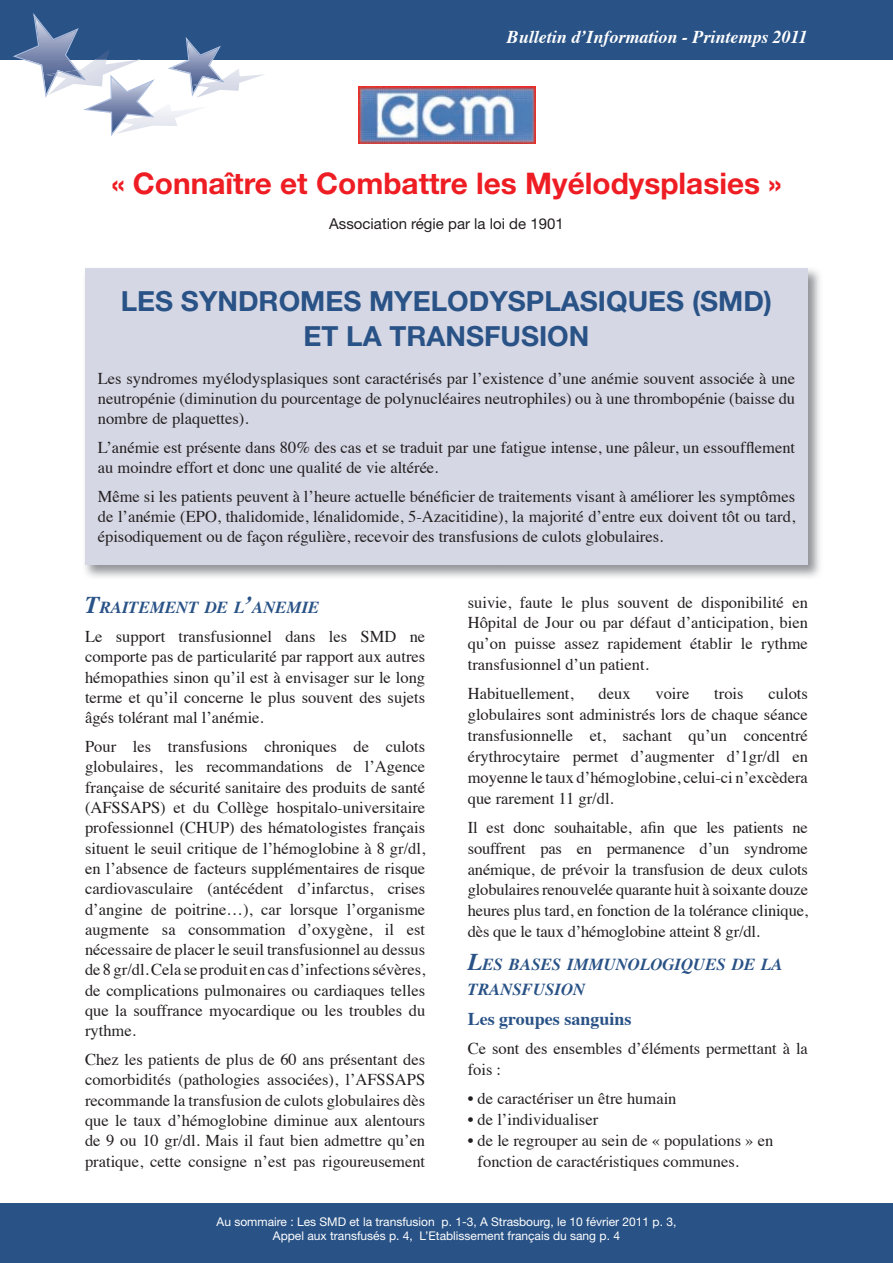
<style>
.page{position:relative;width:893px;height:1263px;background:#fff}
.page>*{position:absolute;margin:0;border:0;box-sizing:border-box;transform-origin:0 0}
.t1{font:700 29.85px "Helvetica Neue LT Std";color:#ee1d23}
.t2{font:700 27.75px/35.5px "Helvetica Neue LT Std";color:#295286;text-align:center}
.t3{font:italic 700 18px "Times";color:#fff}
.t4{font:700 18px "Times";color:#295286}
.t5{font:italic 700 16.8px/24.6px "Times";color:#295286}
.t6{font:16.5px/20.2px "Times";color:#231f20;text-align:justify}
.t7{font:15px "Helvetica Neue LT Std";color:#231f20}
.t8{font:12px/14.4px "Helvetica Neue LT Std";color:#fff;text-align:center}
.s1{font-size:24px}
</style>
<div class="page">
<div style="left:0;top:0;width:893px;height:60px;background:#295286"></div>
<div style="left:0;top:1203px;width:893px;height:60px;background:#295286"></div>
<img style="left:358px;top:86px;width:177px;height:57px">
<img style="left:85px;top:269px;width:735px;height:308px">
<div style="left:85px;top:268px;width:723px;height:297px;background:#d5d7e4"></div>
<svg style="left:13px;top:13px;width:251px;height:123px"></svg>
<p class="t3" style="left:507px;top:20px;width:303px">Bulletin d’Information - Printemps 2011</p>
<h1 class="t1" style="left:111px;top:165px;width:672px">« Connaître et Combattre les Myélodysplasies »</h1>
<p class="t7" style="left:329px;top:215px;width:236px">Association régie par la loi de 1901</p>
<h2 class="t2" style="left:121px;top:283px;width:653px">LES SYNDROMES MYELODYSPLASIQUES (SMD)<br>ET LA TRANSFUSION</h2>
<p class="t6" style="left:98px;top:367px;width:699px">Les syndromes myélodysplasiques sont caractérisés par l’existence d’une anémie souvent associée à une neutropénie (diminution du pourcentage de polynucléaires neutrophiles) ou à une thrombopénie (baisse du nombre de plaquettes).</p>
<p class="t6" style="left:98px;top:436px;width:699px">L’anémie est présente dans 80% des cas et se traduit par une fatigue intense, une pâleur, un essoufflement au moindre effort et donc une qualité de vie altérée.</p>
<p class="t6" style="left:98px;top:485px;width:699px">Même si les patients peuvent à l’heure actuelle bénéficier de traitements visant à améliorer les symptômes de l’anémie (EPO, thalidomide, lénalidomide, 5-Azacitidine), la majorité d’entre eux doivent tôt ou tard, épisodiquement ou de façon régulière, recevoir des transfusions de culots globulaires.</p>
<p class="t5" style="left:85px;top:594px;width:236px"><span class="s1">T</span>RAITEMENT DE L<span class="s1">’</span>ANEMIE</p>
<p class="t6" style="left:85px;top:625px;width:342px">Le support transfusionnel dans les SMD ne comporte pas de particularité par rapport aux autres hémopathies sinon qu’il est à envisager sur le long terme et qu’il concerne le plus souvent des sujets âgés tolérant mal l’anémie.</p>
<p class="t6" style="left:85px;top:735px;width:342px">Pour les transfusions chroniques de culots globulaires, les recommandations de l’Agence française de sécurité sanitaire des produits de santé (AFSSAPS) et du Collège hospitalo-universitaire professionnel (CHUP) des hématologistes français situent le seuil critique de l’hémoglobine à 8 gr/dl, en l’absence de facteurs supplémentaires de risque cardiovasculaire (antécédent d’infarctus, crises d’angine de poitrine…), car lorsque l’organisme augmente sa consommation d’oxygène, il est nécessaire de placer le seuil transfusionnel au dessus de 8 gr/dl. Cela se produit en cas d’infections sévères, de complications pulmonaires ou cardiaques telles que la souffrance myocardique ou les troubles du rythme.</p>
<p class="t6" style="left:85px;top:1048px;width:342px">Chez les patients de plus de 60 ans présentant des comorbidités (pathologies associées), l’AFSSAPS recommande la transfusion de culots globulaires dès que le taux d’hémoglobine diminue aux alentours de 9 ou 10 gr/dl. Mais il faut bien admettre qu’en pratique, cette consigne n’est pas rigoureusement</p>
<p class="t6" style="left:468px;top:590px;width:342px;line-height:20.9px">suivie, faute le plus souvent de disponibilité en Hôpital de Jour ou par défaut d’anticipation, bien qu’on puisse assez rapidement établir le rythme transfusionnel d’un patient.</p>
<p class="t6" style="left:468px;top:682px;width:107px">Habituellement,</p>
<p class="t6" style="left:598px;top:682px;width:34px">deux</p>
<p class="t6" style="left:655px;top:682px;width:35px">voire</p>
<p class="t6" style="left:714px;top:682px;width:31px">trois</p>
<p class="t6" style="left:468px;top:682px;width:342px;line-height:20.9px;text-indent:301px">culots globulaires sont administrés lors de chaque séance transfusionnelle et, sachant qu’un concentré érythrocytaire permet d’augmenter d’1gr/dl en moyenne le taux d’hémoglobine, celui-ci n’excèdera que rarement 11 gr/dl.</p>
<p class="t6" style="left:468px;top:815px;width:342px;line-height:20.9px">Il est donc souhaitable, afin que les patients ne souffrent pas en permanence d’un syndrome anémique, de prévoir la transfusion de deux culots globulaires renouvelée quarante huit à soixante douze heures plus tard, en fonction de la tolérance clinique, dès que le taux d’hémoglobine atteint 8 gr/dl.</p>
<p class="t5" style="left:468px;top:951px;width:317px"><span class="s1">L</span>ES BASES IMMUNOLOGIQUES DE LA<br>TRANSFUSION</p>
<p class="t4" style="left:468px;top:1001px;width:165px">Les groupes sanguins</p>
<p class="t6" style="left:468px;top:1037px;width:342px;line-height:20.9px">Ce sont des ensembles d’éléments permettant à la fois :</p>
<p class="t6" style="left:468px;top:1087px;width:210px">• de caractériser un être humain</p>
<p class="t6" style="left:468px;top:1108px;width:132px">• de l’individualiser</p>
<p class="t6" style="left:478px;top:1128px;width:297px;line-height:20.9px;text-indent:-10px">• de le regrouper au sein de « populations » en fonction de caractéristiques communes.</p>
<p class="t8" style="left:217px;top:1214px;width:461px">Au sommaire : Les SMD et la transfusion p. 1-3, A Strasbourg, le 10 février 2011 p. 3,<br>Appel aux transfusés p. 4, L’Etablissement français du sang p. 4</p>
</div>
